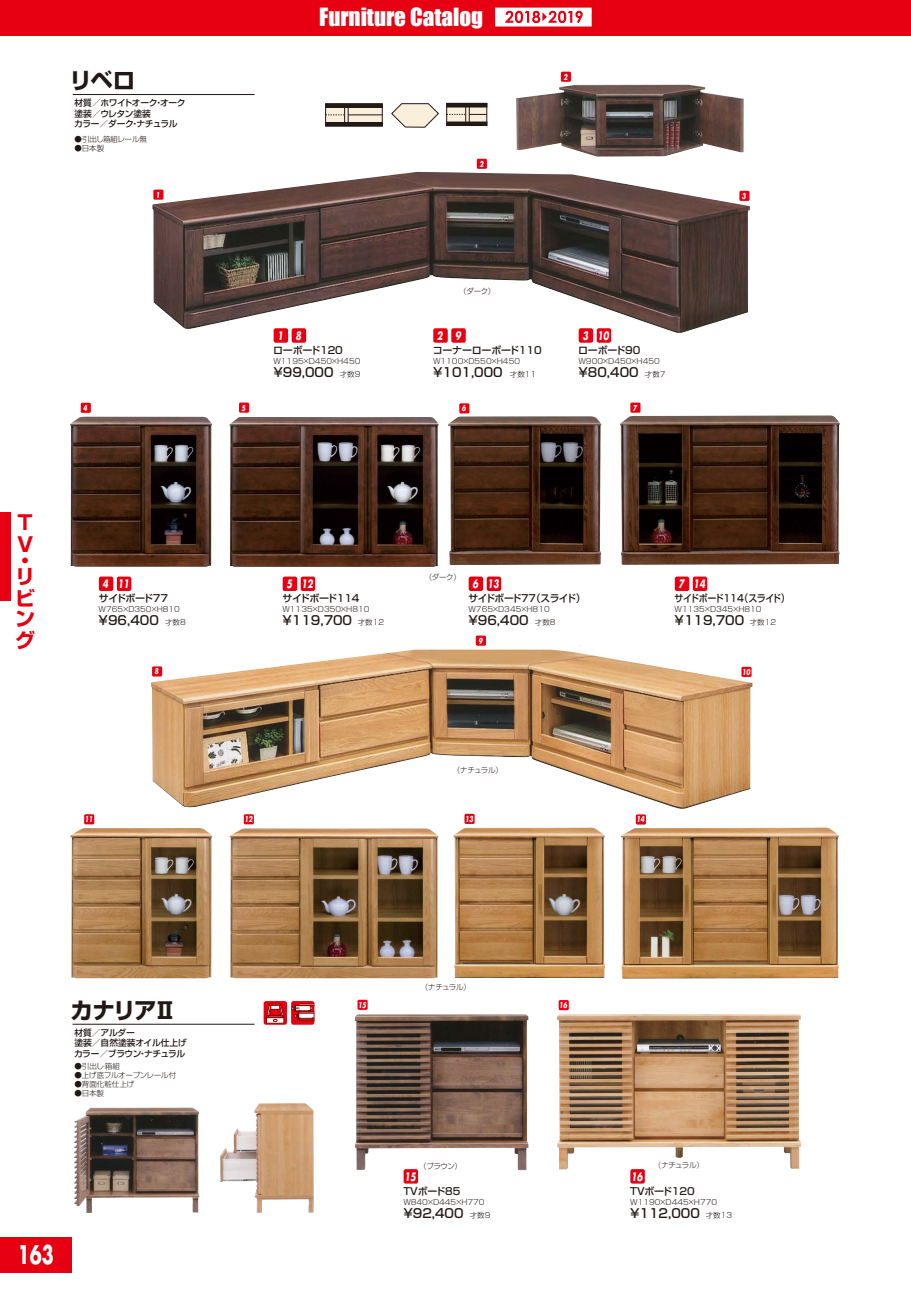
<style>
.page{position:relative;width:911px;height:1290px;background:#fff}
.page>*{position:absolute;margin:0;border:0;box-sizing:border-box;transform-origin:0 0}
.t1{font:700 25px "Futura";color:#fff;scale:.7 1}
.t2{font:23px "Impact";color:#fff}
.t3{font:700 22.5px "Shin Go Pro";letter-spacing:-.075em;color:#221815}
.t4{font:700 20px/21.1px "Shin Go Pro";color:#e60012}
.t5{font:500 12.5px "Shin Go Pro";color:#221815}
.t6{font:italic 700 11.25px "Futura";color:#fff;scale:.75 1}
.t7{font:500 10px "Shin Go Pro";letter-spacing:-.03em;color:#221815}
.t8{font:500 10px "Shin Go Pro";letter-spacing:-.05em;color:#221815;scale:.9 1}
.t9{font:500 10px "Shin Go Pro";letter-spacing:-.055em;color:#221815}
.t10{font:500 8.75px/10.5px "Shin Go Pro";letter-spacing:-.03em;color:#221815}
.t11{font:italic 700 7.88px "Futura";color:#fff;scale:.75 1}
.t12{font:300 7.5px "Shin Go Pro";color:#221815}
.t13{font:300 7.5px "Shin Go Pro";letter-spacing:-.035em;color:#221815}
.s1{font-weight:300;font-size:7.5px}
</style>
<div class="page">
<div style="left:0;top:0;width:911px;height:36px;background:#e60012"></div>
<img style="left:152px;top:172px;width:598px;height:161px">
<img style="left:516px;top:85px;width:228px;height:72px">
<img style="left:70px;top:828px;width:368px;height:150px">
<img style="left:453px;top:827px;width:386px;height:151px">
<img style="left:70px;top:417px;width:369px;height:150px">
<img style="left:448px;top:415px;width:391px;height:150px">
<img style="left:74px;top:1107px;width:125px;height:106px">
<img style="left:220px;top:1103px;width:94px;height:110px">
<img style="left:355px;top:1014px;width:173px;height:156px">
<img style="left:557px;top:1014px;width:244px;height:155px">
<img style="left:151px;top:645px;width:601px;height:164px">
<div style="left:739px;top:191px;width:10px;height:10px;background:#e60012"></div>
<div style="left:459px;top:403px;width:10px;height:10px;background:#e60012"></div>
<div style="left:153px;top:190px;width:10px;height:10px;background:#e60012"></div>
<div style="left:81px;top:403px;width:10px;height:10px;background:#e60012"></div>
<div style="left:561px;top:72px;width:10px;height:10px;background:#e60012"></div>
<div style="left:477px;top:159px;width:10px;height:10px;background:#e60012"></div>
<div style="left:239px;top:402px;width:10px;height:11px;background:#e60012"></div>
<hr style="left:73px;top:94px;width:181px;height:1px;background:#221815">
<div style="left:578px;top:328px;width:15px;height:15px;background:#e60012;border-radius:2px"></div>
<div style="left:596px;top:328px;width:15px;height:15px;background:#e60012;border-radius:2px"></div>
<div style="left:274px;top:328px;width:14px;height:15px;background:#e60012;border-radius:2px"></div>
<div style="left:292px;top:328px;width:14px;height:15px;background:#e60012;border-radius:2px"></div>
<div style="left:433px;top:328px;width:15px;height:15px;background:#e60012;border-radius:2px"></div>
<div style="left:451px;top:328px;width:15px;height:15px;background:#e60012;border-radius:2px"></div>
<div style="left:468px;top:576px;width:15px;height:15px;background:#e60012;border-radius:2px"></div>
<div style="left:486px;top:576px;width:15px;height:15px;background:#e60012;border-radius:2px"></div>
<div style="left:675px;top:576px;width:14px;height:15px;background:#e60012;border-radius:2px"></div>
<div style="left:693px;top:576px;width:14px;height:15px;background:#e60012;border-radius:2px"></div>
<div style="left:99px;top:576px;width:14px;height:15px;background:#e60012;border-radius:2px"></div>
<div style="left:117px;top:576px;width:14px;height:15px;background:#e60012;border-radius:2px"></div>
<div style="left:283px;top:576px;width:14px;height:15px;background:#e60012;border-radius:2px"></div>
<div style="left:301px;top:576px;width:14px;height:15px;background:#e60012;border-radius:2px"></div>
<div style="left:630px;top:402px;width:10px;height:11px;background:#e60012"></div>
<div style="left:152px;top:666px;width:10px;height:10px;background:#e60012"></div>
<div style="left:476px;top:635px;width:10px;height:11px;background:#e60012"></div>
<div style="left:741px;top:667px;width:10px;height:10px;background:#e60012"></div>
<div style="left:84px;top:814px;width:10px;height:10px;background:#e60012"></div>
<div style="left:244px;top:814px;width:10px;height:10px;background:#e60012"></div>
<div style="left:464px;top:814px;width:10px;height:10px;background:#e60012"></div>
<div style="left:636px;top:814px;width:10px;height:10px;background:#e60012"></div>
<svg style="left:391px;top:103px;width:48px;height:24px"></svg>
<div style="left:325px;top:104px;width:57px;height:22px;background:#f9efda"></div>
<hr style="left:325px;top:104px;width:57px;height:4px;background:#221815">
<hr style="left:325px;top:122px;width:57px;height:4px;background:#221815">
<hr style="left:348px;top:115px;width:34px;height:1px;background:#221815">
<svg style="left:325px;top:107px;width:24px;height:15px"></svg>
<svg style="left:446px;top:103px;width:1px;height:23px"></svg>
<hr style="left:447px;top:103px;width:40px;height:4px;background:#221815">
<hr style="left:447px;top:122px;width:40px;height:4px;background:#221815">
<svg style="left:447px;top:107px;width:40px;height:15px"></svg>
<hr style="left:73px;top:1024px;width:181px;height:1px;background:#221815">
<div style="left:357px;top:1000px;width:11px;height:10px;background:#e60012"></div>
<div style="left:558px;top:1000px;width:11px;height:10px;background:#e60012"></div>
<div style="left:403px;top:1169px;width:15px;height:14px;background:#e60012;border-radius:2px"></div>
<div style="left:630px;top:1169px;width:15px;height:14px;background:#e60012;border-radius:2px"></div>
<svg style="left:264px;top:1001px;width:23px;height:24px"></svg>
<svg style="left:266px;top:1021px;width:18px;height:2px"></svg>
<svg style="left:266px;top:1004px;width:18px;height:17px"></svg>
<div style="left:291px;top:1001px;width:23px;height:24px;background:#e60012;border-radius:2px"></div>
<svg style="left:291px;top:1004px;width:23px;height:17px"></svg>
<svg style="left:495px;top:8px;width:96px;height:19px;background:#f8bec3"></svg>
<div style="left:0;top:1237px;width:71px;height:35px;background:#e60012"></div>
<div style="left:0;top:512px;width:11px;height:89px;background:#e60012"></div>
<h2 class="t2" style="left:319px;top:-1px;width:165px">Furniture Catalog</h2>
<h3 class="t3" style="left:70px;top:63px;width:67px">リベロ</h3>
<p class="t10" style="left:74px;top:96px;width:113px">材質／ホワイトオーク・オーク塗装／ウレタン塗装<br>カラー／ダーク・ナチュラル</p>
<p class="t13" style="left:74px;top:133px;width:82px">●引出し箱組レール無　</p>
<p class="t12" style="left:74px;top:142px;width:31px">●日本製</p>
<p class="t11" style="left:563px;top:71px;width:7px">2</p>
<p class="t11" style="left:479px;top:158px;width:7px">2</p>
<p class="t11" style="left:156px;top:189px;width:7px">1</p>
<p class="t11" style="left:742px;top:190px;width:7px">3</p>
<p class="t12" style="left:459px;top:285px;width:38px">（ダーク）</p>
<h3 class="t6" style="left:277px;top:328px;width:33px">1 8</h3>
<h3 class="t6" style="left:437px;top:328px;width:33px">2 9</h3>
<h3 class="t6" style="left:582px;top:328px;width:37px">3 10</h3>
<h3 class="t7" style="left:273px;top:342px;width:71px">ローボード120</h3>
<h3 class="t5" style="left:273px;top:362px;width:89px">¥99,000 <span class="s1">才数9</span></h3>
<p class="t12" style="left:273px;top:355px;width:88px">W1195×D450×H450</p>
<h3 class="t7" style="left:433px;top:342px;width:110px">コーナーローボード110</h3>
<h3 class="t5" style="left:433px;top:362px;width:105px">¥101,000 <span class="s1">才数11</span></h3>
<p class="t12" style="left:433px;top:355px;width:88px">W1100×D550×H450</p>
<h3 class="t7" style="left:578px;top:342px;width:64px">ローボード90</h3>
<h3 class="t5" style="left:578px;top:362px;width:89px">¥80,400 <span class="s1">才数7</span></h3>
<p class="t12" style="left:578px;top:355px;width:83px">W900×D450×H450</p>
<p class="t11" style="left:83px;top:402px;width:7px">4</p>
<p class="t11" style="left:241px;top:402px;width:7px">5</p>
<p class="t11" style="left:462px;top:403px;width:7px">6</p>
<p class="t11" style="left:633px;top:402px;width:7px">7</p>
<h3 class="t4" style="left:17px;top:509px;width:17px;line-height:22px">T<br>V</h3>
<h3 class="t4" style="left:15px;top:550px;width:18px;line-height:16px">・リ</h3>
<h3 class="t4" style="left:15px;top:585px;width:21px;text-align:justify">ビング</h3>
<h3 class="t6" style="left:103px;top:576px;width:37px">4 11</h3>
<h3 class="t6" style="left:286px;top:576px;width:37px">5 12</h3>
<p class="t12" style="left:425px;top:571px;width:38px">（ダーク）</p>
<h3 class="t6" style="left:472px;top:576px;width:37px">6 13</h3>
<h3 class="t6" style="left:678px;top:576px;width:37px">7 14</h3>
<h3 class="t7" style="left:99px;top:590px;width:71px">サイドボード77</h3>
<h3 class="t5" style="left:99px;top:610px;width:89px">¥96,400 <span class="s1">才数8</span></h3>
<p class="t12" style="left:99px;top:603px;width:83px">W765×D350×H810</p>
<h3 class="t7" style="left:282px;top:590px;width:79px">サイドボード114</h3>
<h3 class="t5" style="left:282px;top:610px;width:103px">¥119,700 <span class="s1">才数12</span></h3>
<p class="t12" style="left:282px;top:603px;width:88px">W1135×D350×H810</p>
<h3 class="t9" style="left:468px;top:590px;width:118px">サイドボード77（スライド）</h3>
<h3 class="t5" style="left:468px;top:610px;width:89px">¥96,400 <span class="s1">才数8</span></h3>
<p class="t12" style="left:468px;top:603px;width:83px">W765×D345×H810</p>
<h3 class="t8" style="left:674px;top:590px;width:130px">サイドボード114（スライド）</h3>
<h3 class="t5" style="left:674px;top:610px;width:103px">¥119,700 <span class="s1">才数12</span></h3>
<p class="t12" style="left:674px;top:603px;width:88px">W1135×D345×H810</p>
<p class="t11" style="left:478px;top:635px;width:7px">9</p>
<p class="t11" style="left:155px;top:666px;width:7px">8</p>
<p class="t11" style="left:742px;top:666px;width:12px">10</p>
<p class="t12" style="left:453px;top:764px;width:52px">（ナチュラル）</p>
<p class="t11" style="left:85px;top:814px;width:12px">11</p>
<p class="t11" style="left:244px;top:814px;width:12px">12</p>
<p class="t11" style="left:465px;top:813px;width:12px">13</p>
<p class="t11" style="left:636px;top:814px;width:12px">14</p>
<h3 class="t3" style="left:71px;top:992px;width:107px">カナリアⅡ</h3>
<p class="t10" style="left:74px;top:1026px;width:114px">材質／アルダー<br>塗装／自然塗装オイル仕上げカラー／ブラウン・ナチュラル</p>
<p class="t12" style="left:74px;top:1060px;width:47px">●引出し・箱組</p>
<p class="t13" style="left:74px;top:1069px;width:103px">●上げ底フルオープンレール付</p>
<p class="t12" style="left:74px;top:1078px;width:61px">●背面化粧仕上げ</p>
<p class="t12" style="left:74px;top:1087px;width:31px">●日本製</p>
<h1 class="t1" style="left:18px;top:1237px;width:53px">163</h1>
<p class="t12" style="left:421px;top:981px;width:52px">（ナチュラル）</p>
<p class="t11" style="left:358px;top:999px;width:12px">15</p>
<p class="t11" style="left:559px;top:999px;width:12px">16</p>
<p class="t12" style="left:419px;top:1160px;width:44px">（ブラウン）</p>
<p class="t12" style="left:654px;top:1159px;width:52px">（ナチュラル）</p>
<p class="t12" style="left:403px;top:1195px;width:83px">W840×D445×H770</p>
<h3 class="t6" style="left:404px;top:1168px;width:17px">15</h3>
<h3 class="t6" style="left:631px;top:1168px;width:17px">16</h3>
<h3 class="t7" style="left:403px;top:1183px;width:58px">TVボード85</h3>
<h3 class="t5" style="left:403px;top:1203px;width:62px">¥92,400</h3>
<h3 class="t7" style="left:630px;top:1183px;width:66px">TVボード120</h3>
<h3 class="t5" style="left:630px;top:1203px;width:71px">¥112,000</h3>
<p class="t12" style="left:630px;top:1195px;width:88px">W1190×D445×H770</p>
<p class="t12" style="left:470px;top:1209px;width:22px">才数9</p>
<p class="t12" style="left:706px;top:1209px;width:28px">才数13</p>
</div>
